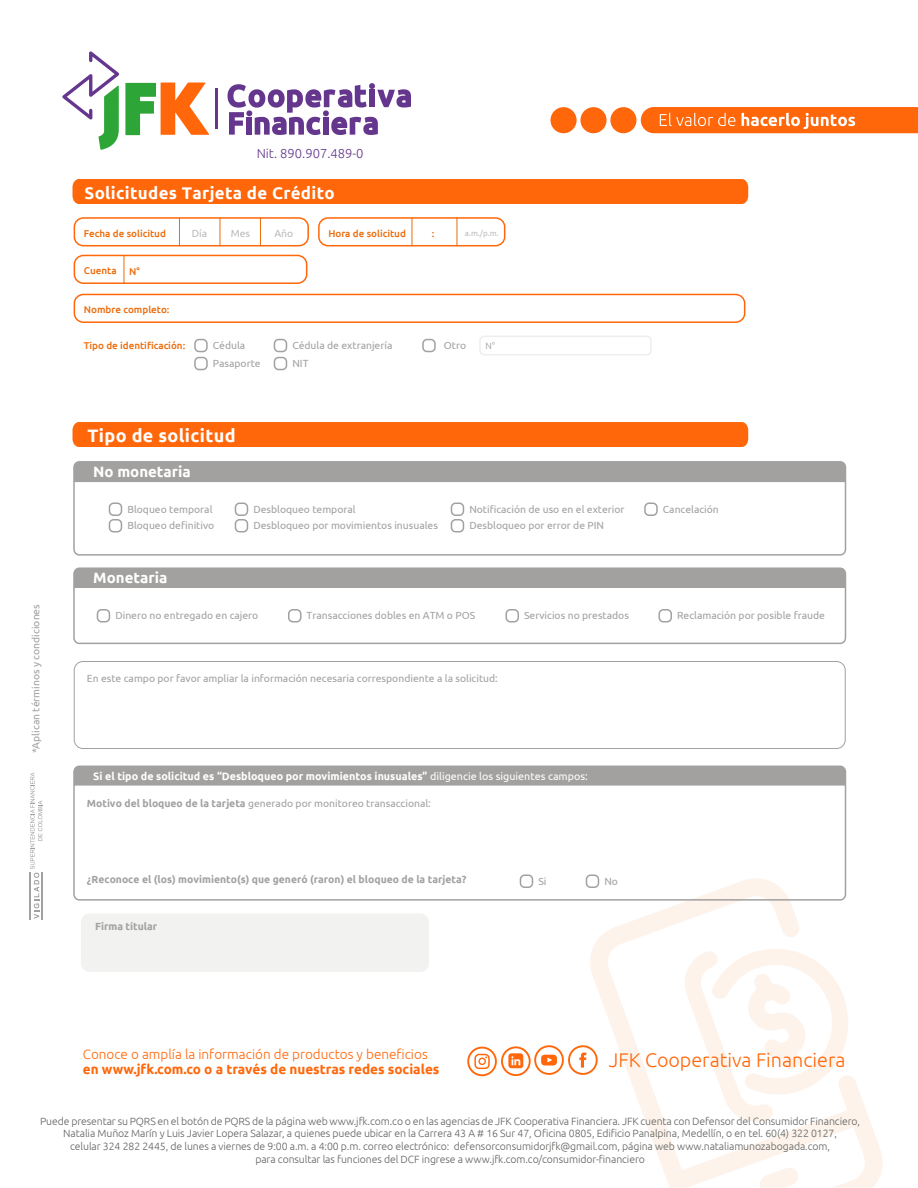
<style>
.page{position:relative;width:918px;height:1188px;background:#fff}
.page>*{position:absolute;margin:0;border:0;box-sizing:border-box;transform-origin:0 0}
.t1{font:300 19.8px "Ubuntu";color:#ff670a}
.t2{font:700 18px "Ubuntu";letter-spacing:.02em;color:#fff}
.t3{font:700 16.8px "Ubuntu";letter-spacing:.02em;color:#fff}
.t4{font:700 15px "Ubuntu";color:#fff}
.t5{font:300 13.5px "Ubuntu";color:#ff670a}
.t6{font:700 13.5px "Ubuntu";color:#ff670a}
.t7{font:300 13.05px "Ubuntu";color:#65388c}
.t8{font:700 10.65px "Ubuntu";color:#fff}
.t9{font:300 10.5px/12.6px "Ubuntu";letter-spacing:-.01em;color:#616260;text-align:center}
.t10{font:10.35px/16.5px "Ubuntu";color:#a2a1a0}
.t11{font:700 10.35px "Ubuntu";color:#a2a1a0}
.t12{font:10.35px "Ubuntu";color:#bcbbbb}
.t13{font:500 9.9px "Ubuntu";color:#ec6b0a}
.t14{font:300 9px "Ubuntu";color:#929598}
.t15{font:8.1px "Ubuntu";color:#bcbbbb}
.s1{font-weight:400}
.s2{font-weight:700}
</style>
<div class="page">
<svg style="left:590px;top:878px;width:293px;height:310px"></svg>
<svg style="left:681px;top:946px;width:175px;height:180px"></svg>
<svg style="left:759px;top:1167px;width:40px;height:21px"></svg>
<svg style="left:125px;top:83px;width:84px;height:52px"></svg>
<svg style="left:62px;top:51px;width:57px;height:99px"></svg>
<svg style="left:228px;top:83px;width:183px;height:52px"></svg>
<hr style="left:215px;top:88px;width:3px;height:41px;background:#65368d">
<svg style="left:467px;top:1045px;width:131px;height:31px"></svg>
<div style="left:610px;top:107px;width:27px;height:26px;background:#ff670a;border-radius:50%"></div>
<div style="left:580px;top:107px;width:27px;height:26px;background:#ff670a;border-radius:50%"></div>
<div style="left:551px;top:107px;width:26px;height:26px;background:#ff670a;border-radius:50%"></div>
<svg style="left:641px;top:107px;width:277px;height:26px;background:#ff7927"></svg>
<hr style="left:29px;top:872px;width:2px;height:48px;background:#a2a1a0">
<hr style="left:42px;top:872px;width:1px;height:48px;background:#a2a1a0">
<svg style="left:30px;top:772px;width:12px;height:147px"></svg>
<div style="left:81px;top:914px;width:348px;height:58px;background:#f2f2f1;border-radius:9px"></div>
<div style="left:74px;top:217px;width:235px;height:29px;border:2px solid #ff670a;border-radius:9px"></div>
<div style="left:74px;top:294px;width:671px;height:29px;border:2px solid #ff670a;border-radius:9px"></div>
<div style="left:73px;top:179px;width:675px;height:25px;background:#ff670a"></div>
<svg style="left:179px;top:218px;width:1px;height:28px"></svg>
<svg style="left:220px;top:218px;width:1px;height:28px"></svg>
<svg style="left:260px;top:218px;width:1px;height:28px"></svg>
<div style="left:318px;top:217px;width:187px;height:29px;border:2px solid #ff670a;border-radius:9px"></div>
<svg style="left:412px;top:218px;width:1px;height:28px"></svg>
<svg style="left:457px;top:218px;width:1px;height:28px"></svg>
<div style="left:74px;top:255px;width:233px;height:29px;border:2px solid #ff670a;border-radius:9px"></div>
<svg style="left:124px;top:255px;width:1px;height:29px"></svg>
<div style="left:73px;top:422px;width:675px;height:25px;background:#ff670a"></div>
<div style="left:194px;top:339px;width:14px;height:13px;border:2px solid #a2a1a0;border-radius:4px"></div>
<div style="left:109px;top:502px;width:13px;height:14px;border:2px solid #a2a1a0;border-radius:4px"></div>
<div style="left:109px;top:519px;width:13px;height:13px;border:2px solid #a2a1a0;border-radius:4px"></div>
<div style="left:644px;top:502px;width:14px;height:14px;border:2px solid #a2a1a0;border-radius:4px"></div>
<div style="left:235px;top:502px;width:13px;height:14px;border:2px solid #a2a1a0;border-radius:4px"></div>
<div style="left:235px;top:519px;width:13px;height:13px;border:2px solid #a2a1a0;border-radius:4px"></div>
<div style="left:451px;top:502px;width:13px;height:14px;border:2px solid #a2a1a0;border-radius:4px"></div>
<div style="left:451px;top:519px;width:13px;height:13px;border:2px solid #a2a1a0;border-radius:4px"></div>
<div style="left:274px;top:339px;width:13px;height:13px;border:2px solid #a2a1a0;border-radius:4px"></div>
<div style="left:194px;top:357px;width:14px;height:13px;border:2px solid #a2a1a0;border-radius:4px"></div>
<div style="left:274px;top:357px;width:13px;height:13px;border:2px solid #a2a1a0;border-radius:4px"></div>
<div style="left:479px;top:336px;width:173px;height:19px;border:2px solid #eeeeef;border-radius:4px"></div>
<div style="left:422px;top:339px;width:14px;height:13px;border:2px solid #a2a1a0;border-radius:4px"></div>
<div style="left:586px;top:874px;width:13px;height:14px;border:2px solid #a2a1a0;border-radius:4px"></div>
<div style="left:520px;top:874px;width:13px;height:14px;border:2px solid #a2a1a0;border-radius:4px"></div>
<div style="left:73px;top:461px;width:773px;height:95px;border:2px solid #a2a1a0;border-radius:5px"></div>
<div style="left:74px;top:462px;width:771px;height:20px;background:#a2a1a0"></div>
<div style="left:97px;top:609px;width:13px;height:13px;border:2px solid #a2a1a0;border-radius:4px"></div>
<div style="left:505px;top:609px;width:14px;height:13px;border:2px solid #a2a1a0;border-radius:4px"></div>
<div style="left:658px;top:609px;width:14px;height:13px;border:2px solid #a2a1a0;border-radius:4px"></div>
<div style="left:288px;top:609px;width:13px;height:13px;border:2px solid #a2a1a0;border-radius:4px"></div>
<div style="left:73px;top:568px;width:773px;height:76px;border:2px solid #a2a1a0;border-radius:5px"></div>
<div style="left:74px;top:568px;width:771px;height:20px;background:#a2a1a0"></div>
<div style="left:73px;top:766px;width:773px;height:135px;border:2px solid #a2a1a0;border-radius:5px"></div>
<div style="left:74px;top:767px;width:771px;height:19px;background:#a2a1a0"></div>
<div style="left:74px;top:661px;width:771px;height:88px;border:1px solid #a2a1a0;border-radius:9px"></div>
<p class="t7" style="left:257px;top:145px;width:108px">Nit. 890.907.489-0</p>
<h3 class="t3" style="left:85px;top:182px;width:252px">Solicitudes Tarjeta de Crédito</h3>
<p class="t13" style="left:84px;top:227px;width:84px">Fecha de solicitud</p>
<p class="t13" style="left:84px;top:264px;width:34px">Cuenta</p>
<p class="t13" style="left:129px;top:265px;width:12px">N°</p>
<p class="t12" style="left:192px;top:227px;width:17px">Día</p>
<p class="t12" style="left:231px;top:227px;width:21px">Mes</p>
<p class="t12" style="left:274px;top:227px;width:20px">Año</p>
<p class="t13" style="left:328px;top:227px;width:79px">Hora de solicitud</p>
<p class="t13" style="left:432px;top:227px;width:4px">:</p>
<p class="t15" style="left:465px;top:228px;width:35px">a.m./p.m.</p>
<p class="t13" style="left:84px;top:303px;width:87px">Nombre completo:</p>
<p class="t13" style="left:84px;top:339px;width:103px">Tipo de identificación:</p>
<p class="t10" style="left:213px;top:337px;width:34px">Cédula</p>
<p class="t10" style="left:292px;top:337px;width:102px">Cédula de extranjería</p>
<p class="t10" style="left:213px;top:355px;width:49px">Pasaporte</p>
<p class="t10" style="left:292px;top:355px;width:18px">NIT</p>
<h2 class="t2" style="left:88px;top:424px;width:150px">Tipo de solicitud</h2>
<h3 class="t4" style="left:93px;top:462px;width:99px">No monetaria</h3>
<p class="t10" style="left:444px;top:337px;width:24px">Otro</p>
<p class="t14" style="left:486px;top:340px;width:11px">N°</p>
<p class="t10" style="left:127px;top:500px;width:89px">Bloqueo temporal<br>Bloqueo definitivo</p>
<p class="t10" style="left:253px;top:500px;width:104px">Desbloqueo temporal</p>
<p class="t10" style="left:663px;top:500px;width:58px">Cancelación</p>
<p class="t10" style="left:469px;top:500px;width:157px">Notificación de uso en el exterior<br>Desbloqueo por error de PIN</p>
<p class="t10" style="left:253px;top:517px;width:186px">Desbloqueo por movimientos inusuales</p>
<p class="t10" style="left:27px;top:753px;width:151px;rotate:-90deg">*Aplican términos y condiciones</p>
<h3 class="t4" style="left:93px;top:569px;width:76px">Monetaria</h3>
<p class="t10" style="left:115px;top:607px;width:145px">Dinero no entregado en cajero</p>
<p class="t10" style="left:307px;top:607px;width:170px">Transacciones dobles en ATM o POS</p>
<p class="t10" style="left:524px;top:607px;width:106px">Servicios no prestados</p>
<p class="t10" style="left:677px;top:607px;width:149px">Reclamación por posible fraude</p>
<p class="t10" style="left:87px;top:670px;width:412px">En este campo por favor ampliar la información necesaria correspondiente a la solicitud:</p>
<p class="t8" style="left:93px;top:769px;width:496px">Si el tipo de solicitud es “Desbloqueo por movimientos inusuales” <span class="s1">diligencie los siguientes campos:</span></p>
<p class="t10" style="left:87px;top:794px;width:345px"><span class="s2">Motivo del bloqueo de la tarjeta</span> generado por monitoreo transaccional:</p>
<p class="t11" style="left:87px;top:873px;width:381px">¿Reconoce el (los) movimiento(s) que generó (raron) el bloqueo de la tarjeta?</p>
<p class="t11" style="left:95px;top:920px;width:64px">Firma títular</p>
<p class="t10" style="left:538px;top:872px;width:10px">Si</p>
<p class="t10" style="left:604px;top:872px;width:15px">No</p>
<p class="t5" style="left:83px;top:1046px;width:346px">Conoce o amplía la información de productos y beneficios</p>
<p class="t6" style="left:83px;top:1061px;width:358px">en www.jfk.com.co o a través de nuestras redes sociales</p>
<h1 class="t1" style="left:609px;top:1048px;width:238px">JFK Cooperativa Financiera</h1>
<p class="t9" style="left:40px;top:1114px;width:821px">Puede presentar su PQRS en el botón de PQRS de la página web www.jfk.com.co o en las agencias de JFK Cooperativa Financiera. JFK cuenta con Defensor del Consumidor Financiero, Natalia Muñoz Marín y Luis Javier Lopera Salazar, a quienes puede ubicar en la Carrera 43 A # 16 Sur 47, Oficina 0805, Edificio Panalpina, Medellín, o en tel. 60(4) 322 0127,<br>celular 324 282 2445, de lunes a viernes de 9:00 a.m. a 4:00 p.m. correo electrónico: defensorconsumidorjfk@gmail.com, página web www.nataliamunozabogada.com,<br>para consultar las funciones del DCF ingrese a www.jfk.com.co/consumidor-financiero</p>
</div>
